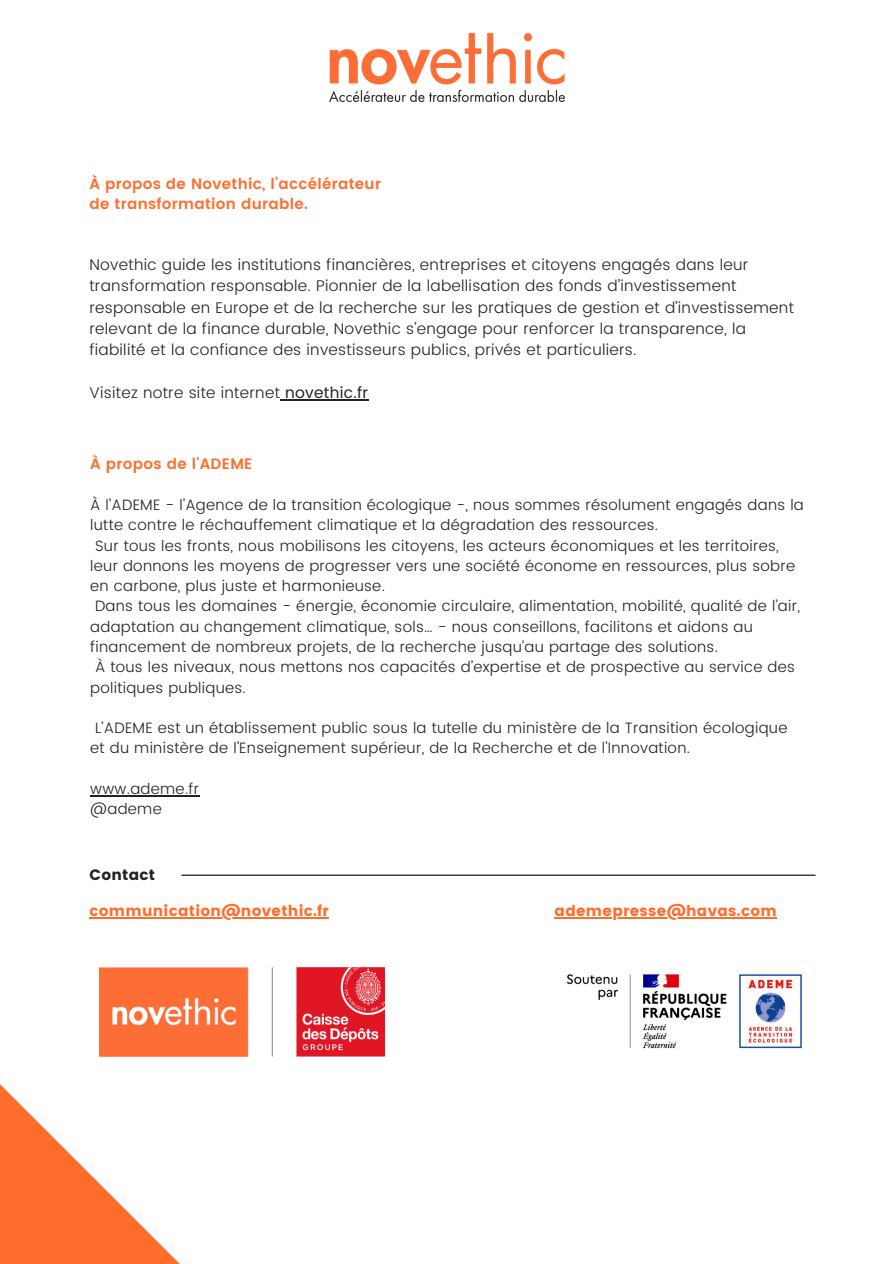
<style>
.page{position:relative;width:894px;height:1264px;background:#fff}
.page>*{position:absolute;margin:0;border:0;box-sizing:border-box;transform-origin:0 0}
.t1{font:300 15.45px/21.5px "Poppins";letter-spacing:.02em;color:#222}
.t2{font:300 15px/20.2px "Poppins";letter-spacing:.02em;color:#222}
.t3{font:600 15px "Poppins";letter-spacing:.02em;color:#ff6d2c}
.t4{font:15px "Poppins";letter-spacing:.02em;color:#ff6d2c}
.t5{font:15px "Poppins";letter-spacing:.02em;color:#222}
.s1{font-weight:400}
</style>
<div class="page">
<svg style="left:0;top:1005px;width:385px;height:258px"></svg>
<hr style="left:182px;top:874px;width:633px;height:1px;background:#000">
<img style="left:329px;top:34px;width:235px;height:67px">
<img style="left:100px;top:967px;width:285px;height:89px">
<img style="left:566px;top:974px;width:236px;height:75px">
<hr style="left:89px;top:917px;width:240px;height:1px;background:#ff6d2c">
<hr style="left:285px;top:399px;width:83px;height:1px;background:#222">
<hr style="left:90px;top:795px;width:109px;height:1px;background:#222">
<hr style="left:554px;top:917px;width:222px;height:1px;background:#ff6d2c">
<p class="t3" style="left:89px;top:175px;width:293px">À propos de Novethic, l’accélérateur</p>
<p class="t3" style="left:89px;top:195px;width:220px">de transformation durable.</p>
<p class="t1" style="left:89px;top:254px;width:705px">Novethic guide les institutions financières, entreprises et citoyens engagés dans leur transformation responsable. Pionnier de la labellisation des fonds d’investissement responsable en Europe et de la recherche sur les pratiques de gestion et d’investissement relevant de la finance durable, Novethic s’engage pour renforcer la transparence, la fiabilité et la confiance des investisseurs publics, privés et particuliers.</p>
<p class="t1" style="left:89px;top:382px;width:280px">Visitez notre site internet <span class="s1">novethic.fr</span></p>
<p class="t3" style="left:90px;top:455px;width:164px">À propos de l'ADEME</p>
<p class="t2" style="left:90px;top:494px;width:715px">À l’ADEME - l’Agence de la transition écologique -, nous sommes résolument engagés dans la lutte contre le réchauffement climatique et la dégradation des ressources.</p>
<p class="t2" style="left:90px;top:535px;width:706px;text-indent:5px">Sur tous les fronts, nous mobilisons les citoyens, les acteurs économiques et les territoires, leur donnons les moyens de progresser vers une société économe en ressources, plus sobre en carbone, plus juste et harmonieuse.</p>
<p class="t2" style="left:90px;top:596px;width:711px;text-indent:5px">Dans tous les domaines - énergie, économie circulaire, alimentation, mobilité, qualité de l’air, adaptation au changement climatique, sols… - nous conseillons, facilitons et aidons au financement de nombreux projets, de la recherche jusqu’au partage des solutions.</p>
<p class="t2" style="left:90px;top:657px;width:706px;text-indent:5px">À tous les niveaux, nous mettons nos capacités d’expertise et de prospective au service des politiques publiques.</p>
<p class="t2" style="left:90px;top:717px;width:698px;text-indent:5px">L’ADEME est un établissement public sous la tutelle du ministère de la Transition écologique et du ministère de l’Enseignement supérieur, de la Recherche et de l’Innovation.</p>
<p class="t2" style="left:90px;top:778px;width:110px">www.ademe.fr</p>
<p class="t2" style="left:90px;top:798px;width:73px">@ademe</p>
<p class="t5" style="left:90px;top:866px;width:67px">Contact</p>
<p class="t4" style="left:89px;top:902px;width:241px">communication@novethic.fr</p>
<p class="t4" style="left:554px;top:902px;width:223px">ademepresse@havas.com</p>
</div>
